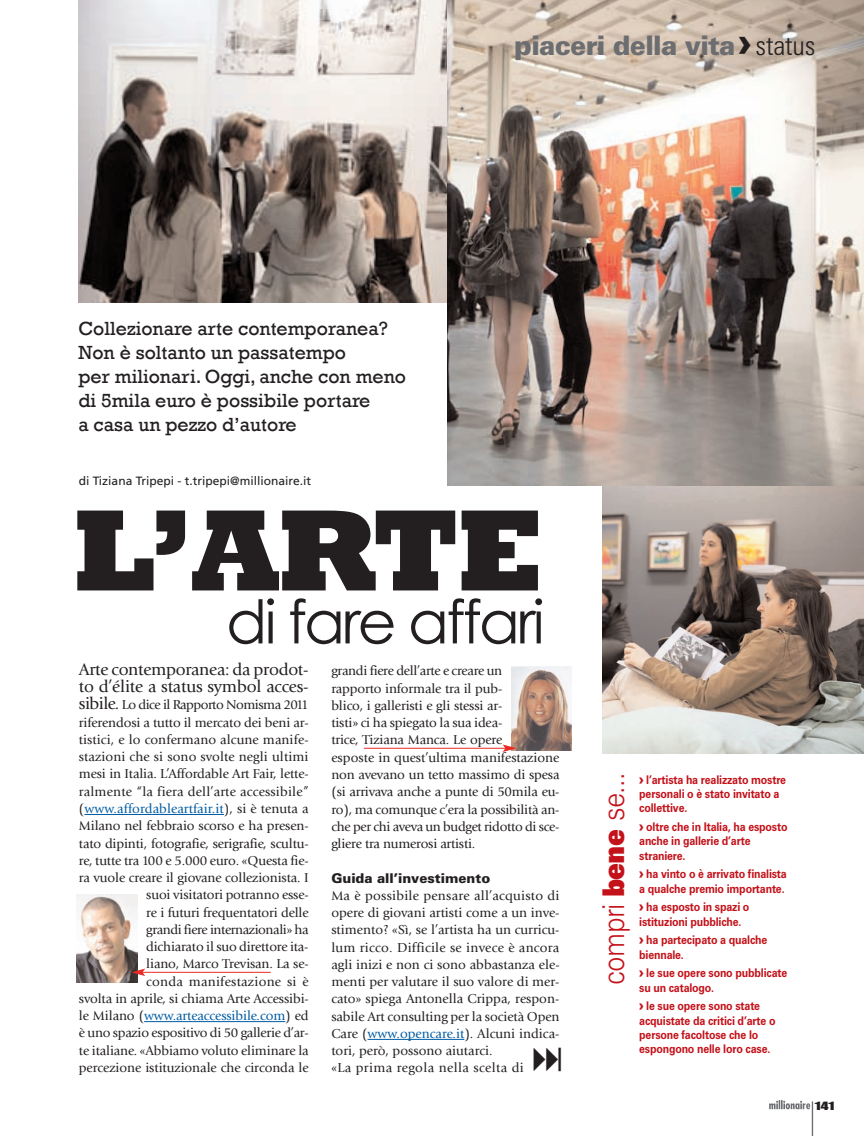
<style>
.page{position:relative;width:868px;height:1136px;background:#fff}
.page>*{position:absolute;margin:0;border:0;box-sizing:border-box;transform-origin:0 0}
.t1{font:800 117.6px "Rockwell";color:#231f20}
.t2{font:60px "Century Gothic";letter-spacing:-.045em;color:#231f20}
.t3{font:300 30px "Zurich BT";letter-spacing:-.02em;color:#c4121a;scale:.9 1}
.t4{font:900 27px "Zurich BT";letter-spacing:-.025em;color:#6c6d70}
.t5{font:19.5px/24px "Rockwell";color:#231f20}
.t6{font:17.25px/17.2px "Giovanni";letter-spacing:-.015em;color:#231f20}
.t7{font:13.5px/17.2px "Giovanni";letter-spacing:-.01em;color:#231f20}
.t8{font:900 13.5px "Zurich BT";color:#231f20}
.t9{font:700 12px/14.2px "Zurich BT";letter-spacing:-.015em;color:#c4121a;scale:.9 1}
.t10{font:12px "Frutiger";color:#231f20}
.t11{font:10.5px "Impact";color:#231f20;scale:1.5 1}
.s1{font-family:"Arial";font-size:37.5px;color:#231f20}
.s2{font-weight:300;font-stretch:condensed;color:#231f20}
.s3{font-size:17.25px}
.s4{color:#015ca3}
.s5{font-weight:900}
.s6{font-family:"Arial";font-weight:900;font-size:13.5px}
</style>
<div class="page">
<img style="left:602px;top:486px;width:261px;height:267px">
<img style="left:78px;top:0;width:369px;height:302px">
<hr style="left:811px;top:1101px;width:1px;height:34px;background:#6c6d70">
<svg style="left:769px;top:1100px;width:41px;height:9px"></svg>
<hr style="left:84px;top:814px;width:140px;height:1px;background:#015ca3">
<hr style="left:144px;top:1021px;width:141px;height:1px;background:#015ca3">
<hr style="left:367px;top:1038px;width:97px;height:1px;background:#015ca3">
<img style="left:447px;top:0;width:416px;height:486px">
<img style="left:76px;top:894px;width:61px;height:88px">
<img style="left:511px;top:666px;width:60px;height:84px">
<hr style="left:142px;top:971px;width:129px;height:1px;background:#ea2924">
<svg style="left:131px;top:968px;width:14px;height:7px"></svg>
<hr style="left:364px;top:747px;width:141px;height:1px;background:#ea2924">
<svg style="left:502px;top:744px;width:14px;height:8px"></svg>
<h3 class="t5" style="left:78px;top:315px;width:329px">Collezionare arte contemporanea?<br>Non è soltanto un passatempo<br>per milionari. Oggi, anche con meno di 5mila euro è possibile portare<br>a casa un pezzo d’autore</h3>
<p class="t10" style="left:79px;top:476px;width:234px">di Tiziana Tripepi - t.tripepi@millionaire.it</p>
<h3 class="t4" style="left:514px;top:35px;width:302px">piaceri della vita<span class="s1">›</span> <span class="s2">status</span></h3>
<h1 class="t1" style="left:73px;top:510px;width:472px">L’ARTE</h1>
<h2 class="t2" style="left:226px;top:583px;width:320px">di fare affari</h2>
<p class="t6" style="left:79px;top:662px;width:231px">Arte contemporanea: da prodot&shy;to d’élite a status symbol acces-</p>
<p class="t7" style="left:79px;top:697px;width:231px;text-align:right"><span class="s3">sibile.</span> Lo dice il Rapporto Nomisma 2011 riferendosi a tutto il mercato dei beni ar&shy;tistici, e lo confermano alcune manife&shy;stazioni che si sono svolte negli ultimi mesi in Italia. L’Affordable Art Fair, lette&shy;ralmente “la fiera dell’arte accessibile” (<span class="s4">www.affordableartfair.it</span>), si è tenuta a Milano nel febbraio scorso e ha presen&shy;tato dipinti, fotografie, serigrafie, scultu&shy;re, tutte tra 100 e 5.000 euro. «Questa fie&shy;ra vuole creare il giovane collezionista. I suoi visitatori potranno esse-<br>re i futuri frequentatori delle<br>grandi fiere internazionali» ha<br>dichiarato il suo direttore ita-<br>liano, Marco Trevisan. La se-<br>conda manifestazione si è<br>svolta in aprile, si chiama Arte Accessibi&shy;le Milano (<span class="s4">www.arteaccessibile.com</span>) ed è uno spazio espositivo di 50 gallerie d’ar&shy;te italiane. «Abbiamo voluto eliminare la percezione istituzionale che circonda le</p>
<p class="t7" style="left:331px;top:663px;width:229px">grandi fiere dell’arte e creare un<br>rapporto informale tra il pub-<br>blico, i galleristi e gli stessi ar-<br>tisti» ci ha spiegato la sua idea-<br>trice, Tiziana Manca. Le opere<br>esposte in quest’ultima manifestazione non avevano un tetto massimo di spesa (si arrivava anche a punte di 50mila eu&shy;ro), ma comunque c’era la possibilità an&shy;che per chi aveva un budget ridotto di sce&shy;gliere tra numerosi artisti.</p>
<p class="t8" style="left:331px;top:872px;width:160px">Guida all’investimento</p>
<p class="t7" style="left:331px;top:887px;width:230px">Ma è possibile pensare all’acquisto di opere di giovani artisti come a un inve&shy;stimento? «Sì, se l’artista ha un curricu&shy;lum ricco. Difficile se invece è ancora agli inizi e non ci sono abbastanza ele&shy;menti per valutare il suo valore di mer&shy;cato» spiega Antonella Crippa, respon&shy;sabile Art consulting per la società Open Care (<span class="s4">www.opencare.it</span>). Alcuni indica&shy;tori, però, possono aiutarci.<br>«La prima regola nella scelta di</p>
<h3 class="t3" style="left:602px;top:984px;width:237px;rotate:-90deg">compri <span class="s5">bene</span> se...</h3>
<p class="t9" style="left:639px;top:773px;width:165px"><span class="s6">›</span> l’artista ha realizzato mostre personali o è stato invitato a collettive.</p>
<p class="t9" style="left:639px;top:820px;width:166px"><span class="s6">›</span> oltre che in Italia, ha esposto anche in gallerie d’arte straniere.</p>
<p class="t9" style="left:639px;top:867px;width:165px"><span class="s6">›</span> ha vinto o è arrivato finalista a qualche premio importante.</p>
<p class="t9" style="left:639px;top:900px;width:124px"><span class="s6">›</span> ha esposto in spazi o istituzioni pubbliche.</p>
<p class="t9" style="left:639px;top:933px;width:144px"><span class="s6">›</span> ha partecipato a qualche biennale.</p>
<p class="t9" style="left:639px;top:966px;width:166px"><span class="s6">›</span> le sue opere sono pubblicate su un catalogo.</p>
<p class="t9" style="left:639px;top:999px;width:153px"><span class="s6">›</span> le sue opere sono state acquistate da critici d’arte o persone facoltose che lo espongono nelle loro case.</p>
<p class="t11" style="left:814px;top:1098px;width:15px">141</p>
</div>
